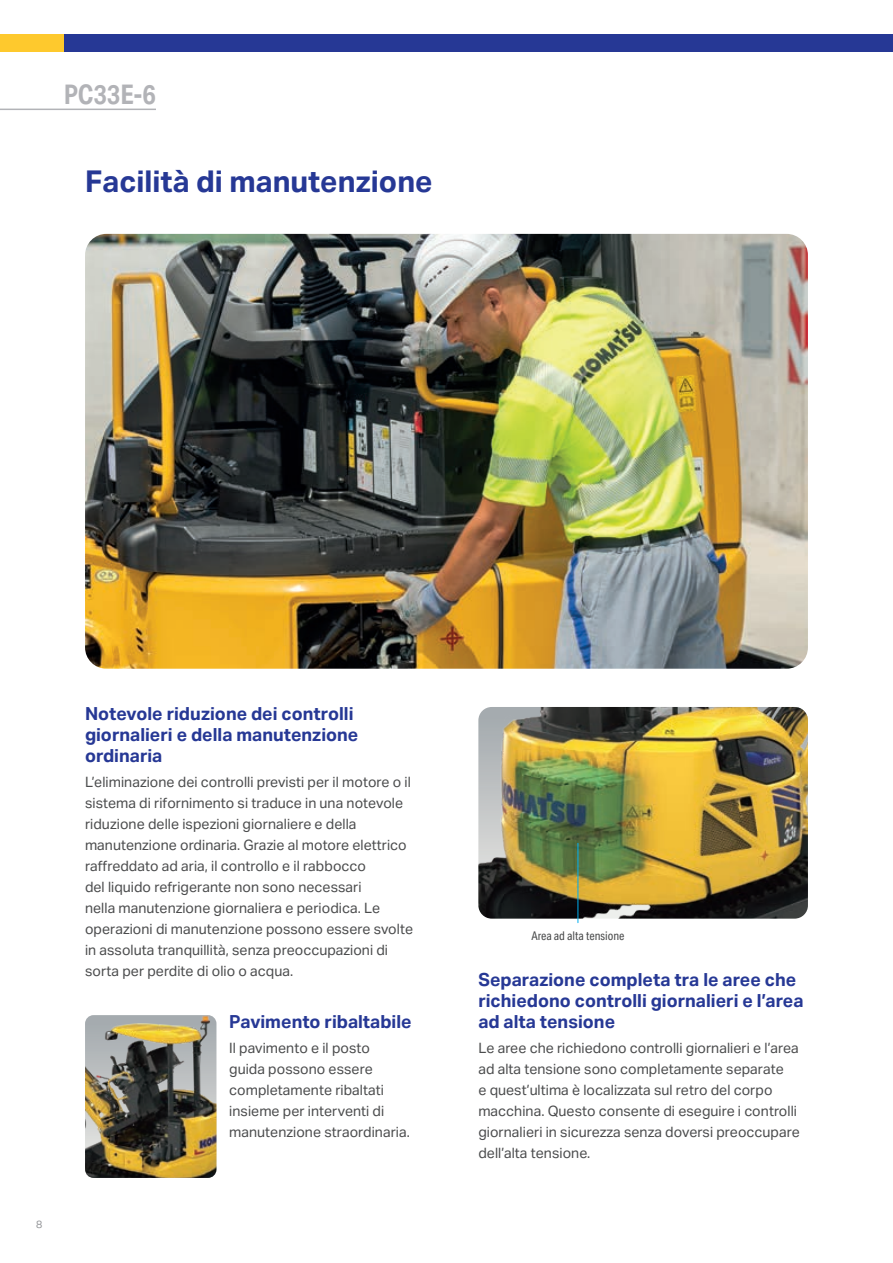
<style>
.page{position:relative;width:893px;height:1263px;background:#fff}
.page>*{position:absolute;margin:0;border:0;box-sizing:border-box;transform-origin:0 0}
.t1{font:700 30px "Aktiv Grotesk";color:#263895}
.t2{font:700 27px "Aktiv Grotesk Cd";color:#b2b3b7}
.t3{font:700 18px/21px "Aktiv Grotesk";color:#263895}
.t4{font:14.25px/21px "Aktiv Grotesk";color:#4b4c4d}
.t5{font:12px "Aktiv Grotesk Cd";color:#4b4c4d}
.t6{font:10.5px "Aktiv Grotesk";color:#939598}
</style>
<div class="page">
<img style="left:85px;top:234px;width:723px;height:435px">
<img style="left:478px;top:707px;width:330px;height:212px">
<hr style="left:578px;top:843px;width:1px;height:80px;background:#00aeef">
<img style="left:85px;top:1015px;width:131px;height:163px">
<hr style="left:0;top:109px;width:156px;height:1px;background:#b2b3b7">
<div style="left:0;top:34px;width:143px;height:17px;background:#fec92d"></div>
<div style="left:64px;top:34px;width:829px;height:17px;background:#263895"></div>
<h2 class="t2" style="left:64px;top:79px;width:94px">PC33E-6</h2>
<h1 class="t1" style="left:85px;top:164px;width:349px">Facilità di manutenzione</h1>
<p class="t6" style="left:36px;top:1218px;width:8px">8</p>
<p class="t3" style="left:85px;top:703px;width:275px">Notevole riduzione dei controlli giornalieri e della manutenzione ordinaria</p>
<p class="t4" style="left:85px;top:772px;width:330px">L’eliminazione dei controlli previsti per il motore o il sistema di rifornimento si traduce in una notevole riduzione delle ispezioni giornaliere e della manutenzione ordinaria. Grazie al motore elettrico raffreddato ad aria, il controllo e il rabbocco<br>del liquido refrigerante non sono necessari<br>nella manutenzione giornaliera e periodica. Le operazioni di manutenzione possono essere svolte in assoluta tranquillità, senza preoccupazioni di sorta per perdite di olio o acqua.</p>
<p class="t3" style="left:229px;top:1011px;width:184px">Pavimento ribaltabile</p>
<p class="t4" style="left:229px;top:1038px;width:182px">Il pavimento e il posto<br>guida possono essere completamente ribaltati insieme per interventi di manutenzione straordinaria.</p>
<p class="t5" style="left:531px;top:929px;width:95px">Area ad alta tensione</p>
<p class="t3" style="left:478px;top:969px;width:327px">Separazione completa tra le aree che richiedono controlli giornalieri e l’area ad alta tensione</p>
<p class="t4" style="left:478px;top:1038px;width:323px">Le aree che richiedono controlli giornalieri e l’area ad alta tensione sono completamente separate<br>e quest’ultima è localizzata sul retro del corpo macchina. Questo consente di eseguire i controlli giornalieri in sicurezza senza doversi preoccupare dell’alta tensione.</p>
</div>
